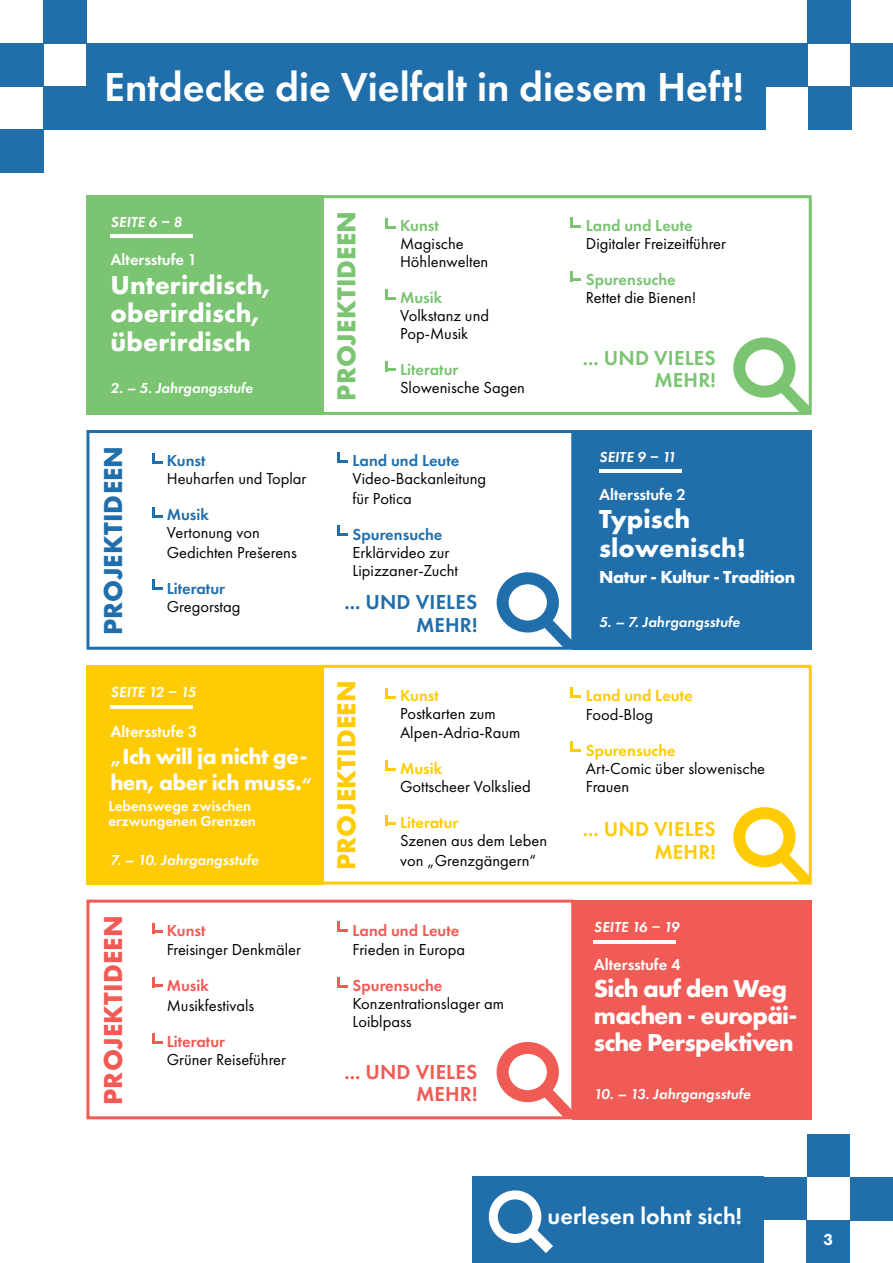
<style>
.page{position:relative;width:893px;height:1263px;background:#fff}
.page>*{position:absolute;margin:0;border:0;box-sizing:border-box;transform-origin:0 0}
.t1{font:600 42px "Futura PT";color:#fff}
.t2{font:700 27px/28.5px "Futura PT";color:#fff}
.t3{font:700 27px "Futura PT";letter-spacing:.01em;color:#7ac472}
.t4{font:700 27px "Futura PT";letter-spacing:.01em;color:#ffcb05}
.t5{font:700 27px "Futura PT";letter-spacing:.01em;color:#206fab}
.t6{font:700 27px "Futura PT";letter-spacing:.01em;color:#f15b55}
.t7{font:700 25.5px/27px "Futura PT";letter-spacing:-.03em;color:#fff}
.t8{font:600 24px "Futura PT";color:#fff}
.t9{font:700 22.5px/25.5px "Futura PT";letter-spacing:-.02em;color:#fff}
.t10{font:600 21px/22.5px "Futura PT";letter-spacing:.01em;color:#206fab;text-align:right}
.t11{font:600 21px/22.5px "Futura PT";letter-spacing:.01em;color:#ffcb05;text-align:right}
.t12{font:600 21px/22.5px "Futura PT";letter-spacing:.01em;color:#7ac472;text-align:right}
.t13{font:600 21px/22.5px "Futura PT";letter-spacing:.01em;color:#f15b55;text-align:right}
.t14{font:700 18px "Futura PT";letter-spacing:-.02em;color:#fff}
.t15{font:16.5px/18px "Futura PT";color:#000}
.t16{font:600 16.5px "Futura PT";color:#fff}
.t17{font:600 16.5px "Futura PT";color:#7ac472}
.t18{font:600 16.5px "Futura PT";color:#ffcb05}
.t19{font:600 16.5px "Futura PT";color:#206fab}
.t20{font:600 16.5px "Futura PT";color:#f15b55}
.t21{font:800 16.5px "Futura PT";color:#fff}
.t22{font:italic 600 15px "Futura PT";color:#fff}
.t23{font:600 15px/15px "Futura PT";color:#fff}
.s1{font-size:18px}
</style>
<div class="page">
<div style="left:850px;top:1177px;width:43px;height:43px;background:#206fab"></div>
<div style="left:807px;top:1220px;width:43px;height:43px;background:#206fab"></div>
<div style="left:86px;top:195px;width:237px;height:220px;background:#7ac472"></div>
<div style="left:86px;top:665px;width:237px;height:219px;background:#ffcb05"></div>
<div style="left:573px;top:430px;width:239px;height:220px;background:#206fab"></div>
<div style="left:573px;top:900px;width:239px;height:219px;background:#f15b55"></div>
<div style="left:320px;top:195px;width:492px;height:220px;border:3px solid #7ac472"></div>
<div style="left:320px;top:665px;width:492px;height:219px;border:3px solid #ffcb05"></div>
<div style="left:86px;top:430px;width:488px;height:220px;border:3px solid #206fab"></div>
<div style="left:86px;top:900px;width:488px;height:219px;border:3px solid #f15b55"></div>
<hr style="left:111px;top:235px;width:82px;height:3px;background:#fff">
<hr style="left:111px;top:705px;width:82px;height:4px;background:#fff">
<hr style="left:599px;top:469px;width:82px;height:4px;background:#fff">
<hr style="left:594px;top:940px;width:82px;height:4px;background:#fff">
<div style="left:733px;top:337px;width:62px;height:61px;border:12px solid #7ac472;border-radius:50%"></div>
<div style="left:733px;top:807px;width:62px;height:60px;border:12px solid #ffcb05;border-radius:50%"></div>
<div style="left:497px;top:572px;width:62px;height:60px;border:12px solid #206fab;border-radius:50%"></div>
<div style="left:497px;top:1042px;width:62px;height:60px;border:12px solid #f15b55;border-radius:50%"></div>
<svg style="left:775px;top:379px;width:35px;height:35px"></svg>
<svg style="left:775px;top:849px;width:35px;height:35px"></svg>
<svg style="left:539px;top:614px;width:34px;height:35px"></svg>
<svg style="left:539px;top:1084px;width:34px;height:34px"></svg>
<svg style="left:385px;top:219px;width:10px;height:10px"></svg>
<svg style="left:385px;top:688px;width:10px;height:10px"></svg>
<svg style="left:152px;top:453px;width:10px;height:10px"></svg>
<svg style="left:152px;top:923px;width:10px;height:10px"></svg>
<svg style="left:385px;top:290px;width:10px;height:10px"></svg>
<svg style="left:385px;top:760px;width:10px;height:10px"></svg>
<svg style="left:152px;top:507px;width:10px;height:10px"></svg>
<svg style="left:152px;top:977px;width:10px;height:10px"></svg>
<svg style="left:385px;top:361px;width:10px;height:10px"></svg>
<svg style="left:385px;top:815px;width:10px;height:10px"></svg>
<svg style="left:152px;top:580px;width:10px;height:10px"></svg>
<svg style="left:152px;top:1033px;width:10px;height:11px"></svg>
<svg style="left:570px;top:217px;width:10px;height:10px"></svg>
<svg style="left:570px;top:687px;width:10px;height:10px"></svg>
<svg style="left:337px;top:452px;width:10px;height:10px"></svg>
<svg style="left:337px;top:922px;width:10px;height:10px"></svg>
<svg style="left:570px;top:271px;width:10px;height:10px"></svg>
<svg style="left:570px;top:742px;width:10px;height:10px"></svg>
<svg style="left:337px;top:525px;width:10px;height:10px"></svg>
<svg style="left:337px;top:978px;width:10px;height:10px"></svg>
<div style="left:86px;top:43px;width:680px;height:86px;background:#206fab"></div>
<div style="left:850px;top:43px;width:43px;height:43px;background:#206fab"></div>
<div style="left:808px;top:0;width:43px;height:43px;background:#206fab"></div>
<div style="left:765px;top:43px;width:43px;height:43px;background:#206fab"></div>
<div style="left:809px;top:86px;width:43px;height:43px;background:#206fab"></div>
<div style="left:0;top:43px;width:43px;height:43px;background:#206fab"></div>
<div style="left:43px;top:86px;width:43px;height:43px;background:#206fab"></div>
<div style="left:43px;top:0;width:43px;height:43px;background:#206fab"></div>
<div style="left:0;top:129px;width:43px;height:43px;background:#206fab"></div>
<div style="left:807px;top:1134px;width:43px;height:43px;background:#206fab"></div>
<div style="left:764px;top:1177px;width:43px;height:43px;background:#206fab"></div>
<div style="left:472px;top:1177px;width:292px;height:86px;background:#206fab"></div>
<div style="left:489px;top:1190px;width:52px;height:53px;border:9px solid #fff;border-radius:50%"></div>
<svg style="left:528px;top:1228px;width:25px;height:25px"></svg>
<h1 class="t1" style="left:104px;top:61px;width:641px">Entdecke die Vielfalt in diesem Heft!</h1>
<p class="t22" style="left:111px;top:212px;width:73px">SEITE 6 – 8</p>
<p class="t16" style="left:111px;top:249px;width:88px">Altersstufe 1</p>
<h2 class="t2" style="left:111px;top:270px;width:162px">Unterirdisch, oberirdisch, überirdisch</h2>
<p class="t22" style="left:111px;top:379px;width:144px">2. – 5. Jahrgangsstufe</p>
<h2 class="t5" style="left:96px;top:635px;width:191px;rotate:-90deg">PROJEKTIDEEN</h2>
<p class="t19" style="left:167px;top:450px;width:40px">Kunst</p>
<p class="t15" style="left:167px;top:469px;width:141px">Heuharfen und Toplar</p>
<p class="t19" style="left:167px;top:504px;width:44px">Musik</p>
<p class="t15" style="left:167px;top:523px;width:132px;line-height:19.5px">Vertonung von<br>Gedichten Prešerens</p>
<p class="t19" style="left:167px;top:578px;width:60px">Literatur</p>
<p class="t15" style="left:167px;top:597px;width:75px">Gregorstag</p>
<p class="t22" style="left:111px;top:683px;width:87px">SEITE 12 – 15</p>
<p class="t16" style="left:111px;top:721px;width:88px">Altersstufe 3</p>
<h3 class="t9" style="left:111px;top:743px;width:203px"><span class="s1">„</span>Ich will ja nicht ge&shy;hen, aber ich muss.<span class="s1">“</span></h3>
<p class="t23" style="left:108px;top:798px;width:149px">Lebenswege zwischen erzwungenen Grenzen</p>
<p class="t22" style="left:111px;top:850px;width:150px">7. – 10. Jahrgangsstufe</p>
<h2 class="t6" style="left:96px;top:1105px;width:191px;rotate:-90deg">PROJEKTIDEEN</h2>
<p class="t20" style="left:167px;top:920px;width:40px">Kunst</p>
<p class="t15" style="left:167px;top:940px;width:136px">Freisinger Denkmäler</p>
<p class="t20" style="left:167px;top:975px;width:44px">Musik</p>
<p class="t15" style="left:167px;top:996px;width:89px">Musikfestivals</p>
<p class="t20" style="left:167px;top:1031px;width:60px">Literatur</p>
<p class="t15" style="left:167px;top:1050px;width:121px">Grüner Reiseführer</p>
<h2 class="t3" style="left:329px;top:401px;width:191px;rotate:-90deg">PROJEKTIDEEN</h2>
<p class="t17" style="left:400px;top:215px;width:40px">Kunst</p>
<p class="t15" style="left:400px;top:235px;width:90px">Magische<br>Höhlenwelten</p>
<p class="t17" style="left:400px;top:287px;width:44px">Musik</p>
<p class="t15" style="left:400px;top:307px;width:91px">Volkstanz und<br>Pop-Musik</p>
<p class="t17" style="left:400px;top:359px;width:60px">Literatur</p>
<p class="t15" style="left:400px;top:379px;width:127px">Slowenische Sagen</p>
<p class="t19" style="left:353px;top:450px;width:108px">Land und Leute</p>
<p class="t15" style="left:353px;top:469px;width:135px;line-height:19.5px">Video-Backanleitung für Potica</p>
<p class="t19" style="left:353px;top:524px;width:91px">Spurensuche</p>
<p class="t15" style="left:353px;top:543px;width:107px">Erklärvideo zur<br>Lipizzaner-Zucht</p>
<p class="t10" style="left:345px;top:591px;width:134px">... UND VIELES<br>MEHR!</p>
<h2 class="t4" style="left:329px;top:870px;width:191px;rotate:-90deg">PROJEKTIDEEN</h2>
<p class="t18" style="left:400px;top:685px;width:40px">Kunst</p>
<p class="t15" style="left:400px;top:703px;width:122px;line-height:19.5px">Postkarten zum<br>Alpen-Adria-Raum</p>
<p class="t18" style="left:400px;top:758px;width:44px">Musik</p>
<p class="t15" style="left:400px;top:778px;width:132px">Gottscheer Volkslied</p>
<p class="t18" style="left:400px;top:812px;width:60px">Literatur</p>
<p class="t15" style="left:400px;top:831px;width:149px;line-height:19.5px">Szenen aus dem Leben von „Grenzgängern“</p>
<p class="t20" style="left:353px;top:920px;width:108px">Land und Leute</p>
<p class="t15" style="left:353px;top:940px;width:114px">Frieden in Europa</p>
<p class="t20" style="left:353px;top:975px;width:91px">Spurensuche</p>
<p class="t15" style="left:353px;top:994px;width:153px">Konzentrationslager am<br>Loiblpass</p>
<p class="t13" style="left:345px;top:1060px;width:134px">... UND VIELES<br>MEHR!</p>
<p class="t17" style="left:586px;top:215px;width:108px">Land und Leute</p>
<p class="t15" style="left:586px;top:235px;width:142px">Digitaler Freizeitführer</p>
<p class="t17" style="left:586px;top:269px;width:91px">Spurensuche</p>
<p class="t15" style="left:586px;top:289px;width:112px">Rettet die Bienen!</p>
<p class="t12" style="left:583px;top:346px;width:134px">... UND VIELES<br>MEHR!</p>
<p class="t22" style="left:599px;top:447px;width:79px">SEITE 9 – 11</p>
<p class="t16" style="left:599px;top:484px;width:88px">Altersstufe 2</p>
<h2 class="t2" style="left:599px;top:504px;width:148px">Typisch slowenisch!</h2>
<p class="t14" style="left:599px;top:566px;width:198px">Natur - Kultur - Tradition</p>
<p class="t22" style="left:599px;top:612px;width:142px">5. – 7. Jahrgangsstufe</p>
<p class="t18" style="left:586px;top:685px;width:108px">Land und Leute</p>
<p class="t15" style="left:586px;top:706px;width:69px">Food-Blog</p>
<p class="t18" style="left:586px;top:740px;width:91px">Spurensuche</p>
<p class="t15" style="left:586px;top:760px;width:181px">Art-Comic über slowenische<br>Frauen</p>
<p class="t11" style="left:583px;top:817px;width:134px">... UND VIELES<br>MEHR!</p>
<p class="t22" style="left:594px;top:917px;width:87px">SEITE 16 – 19</p>
<p class="t16" style="left:594px;top:954px;width:88px">Altersstufe 4</p>
<h3 class="t7" style="left:594px;top:974px;width:205px">Sich auf den Weg machen - europäi&shy;sche Perspektiven</h3>
<p class="t22" style="left:594px;top:1085px;width:158px">10. – 13. Jahrgangsstufe</p>
<h3 class="t8" style="left:548px;top:1201px;width:196px">uerlesen lohnt sich!</h3>
<p class="t21" style="left:823px;top:1229px;width:11px">3</p>
</div>
